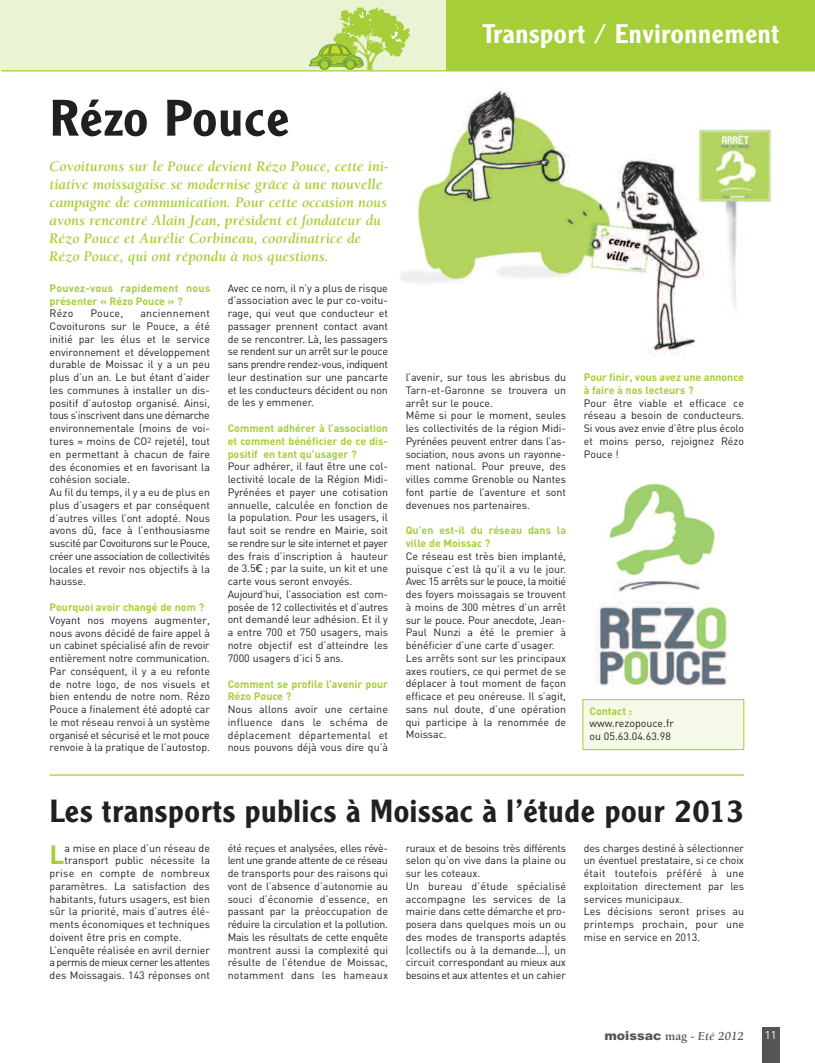
<style>
.page{position:relative;width:815px;height:1063px;background:#fff}
.page>*{position:absolute;margin:0;border:0;box-sizing:border-box;transform-origin:0 0}
.t1{font:500 50px "AT Clearface Gothic";color:#231f20}
.t2{font:500 31.25px "AT Clearface Gothic";color:#231f20}
.t3{font:500 26.25px "AT Clearface Gothic";color:#fff}
.t4{font:700 26.12px "DIN";color:#a6ce39}
.t5{font:italic 700 15px/18px "Berkeley";color:#a6ce39}
.t6{font:900 12.5px "Arial";color:#545557}
.t7{font:11.25px "DIN";color:#fff}
.t8{font:10.62px/12.8px "DIN";color:#231f20}
.t9{font:700 10.62px/12.8px "DIN";color:#a6ce39}
.t10{font:10.62px "DIN";letter-spacing:-.04em;color:#231f20}
.t11{font:10.62px "DIN";letter-spacing:.02em;color:#231f20}
.s1{font-family:"Verdana"}
.s2{font-family:"Berkeley";font-weight:700}
.s3{font-family:"Berkeley";font-weight:700;font-style:italic}
</style>
<div class="page">
<div style="left:762px;top:1028px;width:18px;height:35px;background:#545557"></div>
<div style="left:0;top:0;width:815px;height:71px;background:#eaf3d4"></div>
<div style="left:446px;top:0;width:369px;height:71px;background:#a6ce39"></div>
<svg style="left:309px;top:7px;width:101px;height:63px"></svg>
<svg style="left:320px;top:60px;width:9px;height:9px"></svg>
<div style="left:319px;top:59px;width:11px;height:11px;border:1px solid #6c9e2f;border-radius:50%"></div>
<svg style="left:346px;top:60px;width:9px;height:9px"></svg>
<div style="left:345px;top:59px;width:11px;height:11px;border:1px solid #6c9e2f;border-radius:50%"></div>
<img style="left:400px;top:87px;width:372px;height:269px">
<img style="left:595px;top:483px;width:134px;height:203px">
<div style="left:583px;top:700px;width:161px;height:50px;background:#f4f9e8"></div>
<div style="left:583px;top:699px;width:161px;height:51px;border:1px solid #a6ce39"></div>
<hr style="left:50px;top:774px;width:694px;height:2px;background:#a6ce39">
<hr style="left:1px;top:70px;width:814px;height:1px;background:#a6ce39">
<h3 class="t3" style="left:482px;top:24px;width:299px">Transport / Environnement</h3>
<h1 class="t1" style="left:50px;top:100px;width:242px">Rézo Pouce</h1>
<p class="t5" style="left:50px;top:159px;width:341px">Covoiturons sur le Pouce devient Rézo Pouce, cette ini&shy;tiative moissagaise se modernise grâce à une nouvelle campagne de communication. Pour cette occasion nous avons rencontré Alain Jean, président et fondateur du Rézo Pouce et Aurélie Corbineau, coordinatrice de Rézo Pouce, qui ont répondu à nos questions.</p>
<p class="t9" style="left:50px;top:282px;width:162px">Pouvez-vous rapidement nous présenter « Rézo Pouce » ?</p>
<p class="t8" style="left:50px;top:307px;width:25px">Rézo</p>
<p class="t8" style="left:91px;top:307px;width:34px">Pouce,</p>
<p class="t8" style="left:50px;top:307px;width:162px;text-indent:91px">anciennement<br>Covoiturons sur le Pouce, a été initié par les élus et le service environnement et développement durable de Moissac il y a un peu plus d’un an. Le but étant d’aider les communes à installer un dis&shy;positif d’autostop organisé. Ainsi, tous s’inscrivent dans une démarche environnementale (moins de voi&shy;tures = moins de CO<sup>2</sup> rejeté), tout en permettant à chacun de faire des économies et en favorisant la cohésion sociale.<br>Au fil du temps, il y a eu de plus en plus d’usagers et par conséquent d’autres villes l’ont adopté. Nous avons dû, face à l’enthousiasme suscité par Covoiturons sur le Pouce, créer une association de collectivités locales et revoir nos objectifs à la hausse.</p>
<p class="t9" style="left:50px;top:601px;width:156px">Pourquoi avoir changé de nom ?</p>
<p class="t8" style="left:50px;top:614px;width:162px;text-align:justify">Voyant nos moyens augmenter, nous avons décidé de faire appel à un cabinet spécialisé afin de revoir entièrement notre communication.<br>Par conséquent, il y a eu refonte de notre logo, de nos visuels et bien entendu de notre nom. Rézo Pouce a finalement été adopté car le mot réseau renvoi à un système organisé et sécurisé et le mot pouce renvoie à la pratique de l’autostop.</p>
<p class="t8" style="left:228px;top:282px;width:162px;text-align:justify">Avec ce nom, il n’y a plus de risque d’association avec le pur co-voitu&shy;rage, qui veut que conducteur et passager prennent contact avant de se rencontrer. Là, les passagers se rendent sur un arrêt sur le pouce sans prendre rendez-vous, indiquent leur destination sur une pancarte et les conducteurs décident ou non de les y emmener.</p>
<p class="t9" style="left:228px;top:422px;width:162px;text-align:justify">Comment adhérer à l’association et comment bénéficier de ce dis&shy;positif en tant qu’usager ?</p>
<p class="t8" style="left:228px;top:460px;width:162px">Pour adhérer, il faut être une col&shy;lectivité locale de la Région Midi-Pyrénées et payer une cotisation annuelle, calculée en fonction de la population. Pour les usagers, il faut soit se rendre en Mairie, soit se rendre sur le site internet et payer des frais d’inscription à hauteur de 3.5<span class="s1">€</span> ; par la suite, un kit et une carte vous seront envoyés.<br>Aujourd’hui, l’association est com&shy;posée de 12 collectivités et d’autres ont demandé leur adhésion. Et il y a entre 700 et 750 usagers, mais notre objectif est d’atteindre les 7000 usagers d’ici 5 ans.</p>
<p class="t9" style="left:228px;top:678px;width:162px">Comment se profile l’avenir pour<br>Rézo Pouce ?</p>
<p class="t8" style="left:228px;top:703px;width:162px;text-align:justify">Nous allons avoir une certaine influence dans le schéma de déplacement départemental et nous pouvons déjà vous dire qu’à</p>
<p class="t8" style="left:406px;top:371px;width:162px">l’avenir, sur tous les abrisbus du<br>Tarn-et-Garonne se trouvera un arrêt sur le pouce.<br>Même si pour le moment, seules les collectivités de la région Midi-<br>Pyrénées peuvent entrer dans l’as&shy;sociation, nous avons un rayonne&shy;ment national. Pour preuve, des villes comme Grenoble ou Nantes font partie de l’aventure et sont devenues nos partenaires.</p>
<p class="t9" style="left:406px;top:524px;width:162px">Qu’en est-il du réseau dans la ville de Moissac ?</p>
<p class="t8" style="left:406px;top:550px;width:162px">Ce réseau est très bien implanté, puisque c’est là qu’il a vu le jour.<br>Avec 15 arrêts sur le pouce, la moitié des foyers moissagais se trouvent à moins de 300 mètres d’un arrêt sur le pouce. Pour anecdote, Jean-<br>Paul Nunzi a été le premier à bénéficier d’une carte d’usager.<br>Les arrêts sont sur les principaux axes routiers, ce qui permet de se déplacer à tout moment de façon efficace et peu onéreuse. Il s’agit, sans nul doute, d’une opération qui participe à la renommée de<br>Moissac.</p>
<p class="t9" style="left:584px;top:371px;width:162px">Pour finir, vous avez une annonce à faire à nos lecteurs ?</p>
<p class="t8" style="left:584px;top:397px;width:162px;text-align:justify">Pour être viable et efficace ce réseau a besoin de conducteurs.<br>Si vous avez envie d’être plus écolo et moins perso, rejoignez Rézo Pouce !</p>
<p class="t9" style="left:589px;top:705px;width:44px">Contact :</p>
<p class="t8" style="left:589px;top:717px;width:86px">www.rezopouce.fr ou 05.63.04.63.98</p>
<h2 class="t2" style="left:50px;top:800px;width:696px">Les transports publics à Moissac à l’étude pour 2013</h2>
<h3 class="t4" style="left:50px;top:840px;width:17px">L</h3>
<p class="t8" style="left:65px;top:842px;width:147px">a mise en place d’un réseau de</p>
<p class="t8" style="left:65px;top:854px;width:147px">transport public nécessite la</p>
<p class="t11" style="left:50px;top:867px;width:162px">prise en compte de nombreux</p>
<p class="t8" style="left:50px;top:880px;width:162px">paramètres. La satisfaction des</p>
<p class="t8" style="left:50px;top:893px;width:162px">habitants, futurs usagers, est bien</p>
<p class="t8" style="left:50px;top:905px;width:162px">sûr la priorité, mais d’autres élé-</p>
<p class="t8" style="left:50px;top:918px;width:162px">ments économiques et techniques</p>
<p class="t8" style="left:50px;top:931px;width:134px">doivent être pris en compte.</p>
<p class="t8" style="left:50px;top:944px;width:162px">L’enquête réalisée en avril dernier</p>
<p class="t10" style="left:50px;top:957px;width:162px">a permis de mieux cerner les attentes</p>
<p class="t8" style="left:50px;top:969px;width:162px">des Moissagais. 143 réponses ont</p>
<p class="t8" style="left:228px;top:842px;width:162px;text-align:justify">été reçues et analysées, elles révè&shy;lent une grande attente de ce réseau de transports pour des raisons qui vont de l’absence d’autonomie au souci d’économie d’essence, en passant par la préoccupation de réduire la circulation et la pollution.<br>Mais les résultats de cette enquête montrent aussi la complexité qui résulte de l’étendue de Moissac, notamment dans les hameaux</p>
<p class="t8" style="left:406px;top:842px;width:162px">ruraux et de besoins très différents selon qu’on vive dans la plaine ou sur les coteaux.<br>Un bureau d’étude spécialisé accompagne les services de la mairie dans cette démarche et pro&shy;posera dans quelques mois un ou des modes de transports adaptés (collectifs ou à la demande…), un circuit correspondant au mieux aux besoins et aux attentes et un cahier</p>
<p class="t8" style="left:584px;top:842px;width:162px">des charges destiné à sélectionner un éventuel prestataire, si ce choix était toutefois préféré à une exploitation directement par les services municipaux.<br>Les décisions seront prises au printemps prochain, pour une mise en service en 2013.</p>
<p class="t6" style="left:604px;top:1028px;width:141px">moissac <span class="s2">mag -</span> <span class="s3">Eté 2012</span></p>
<p class="t7" style="left:765px;top:1028px;width:13px">11</p>
</div>
